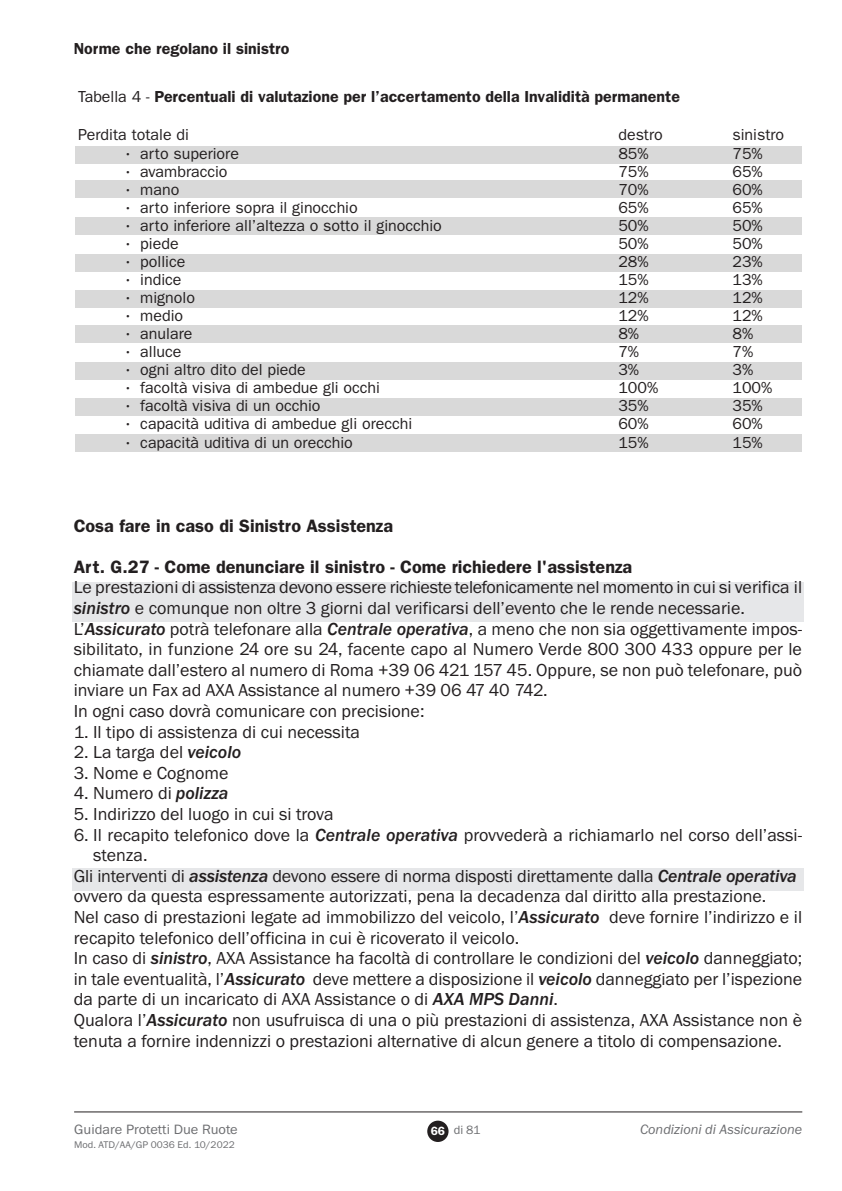
<style>
.page{position:relative;width:842px;height:1191px;background:#fff}
.page>*{position:absolute;margin:0;border:0;box-sizing:border-box;transform-origin:0 0}
.t1{font:18px/20.6px "Franklin Gothic";color:#231f20}
.t2{font:600 18px "Franklin Gothic";color:#231f20}
.t3{font:16px "Franklin Gothic";color:#231f20}
.t4{font:600 16px "Franklin Gothic";color:#231f20}
.t5{font:italic 14px "Franklin Gothic";color:#6c6d70}
.t6{font:14px "Franklin Gothic";color:#6c6d70}
.t7{font:12.4px "Franklin Gothic";color:#6c6d70}
.t8{font:10px "Franklin Gothic";letter-spacing:.005em;color:#6c6d70}
.s1{font-weight:400}
.s2{font-size:14px}
.s3{font-weight:500;font-style:italic}
.s4{font-weight:600;font-size:12px;color:#fff}
</style>
<div class="page">
<div style="left:73px;top:868px;width:731px;height:23px;background:#e6e7e9"></div>
<div style="left:73px;top:582px;width:731px;height:40px;background:#e6e7e9"></div>
<div style="left:76px;top:146px;width:726px;height:17px;background:#d9d9d9"></div>
<div style="left:76px;top:180px;width:726px;height:18px;background:#d9d9d9"></div>
<div style="left:76px;top:217px;width:726px;height:18px;background:#d9d9d9"></div>
<div style="left:76px;top:254px;width:726px;height:17px;background:#d9d9d9"></div>
<div style="left:76px;top:290px;width:726px;height:18px;background:#d9d9d9"></div>
<div style="left:76px;top:325px;width:726px;height:18px;background:#d9d9d9"></div>
<div style="left:76px;top:362px;width:726px;height:18px;background:#d9d9d9"></div>
<div style="left:76px;top:398px;width:726px;height:18px;background:#d9d9d9"></div>
<div style="left:76px;top:434px;width:726px;height:18px;background:#d9d9d9"></div>
<hr style="left:74px;top:1111px;width:728px;height:1px;background:#231f20">
<div style="left:427px;top:1120px;width:21px;height:22px;background:#231f20;border-radius:50%"></div>
<p class="t4" style="left:74px;top:39px;width:217px">Norme che regolano il sinistro</p>
<p class="t4" style="left:78px;top:91px;width:603px"><span class="s1">Tabella 4 -</span> Percentuali di valutazione per l’accertamento della Invalidità permanente</p>
<p class="t3" style="left:78px;top:129px;width:112px">Perdita totale di</p>
<p class="t3" style="left:618px;top:129px;width:46px">destro</p>
<p class="t3" style="left:732px;top:129px;width:53px">sinistro</p>
<p class="t3" style="left:124px;top:148px;width:117px"><span class="s2">•</span> arto superiore</p>
<p class="t3" style="left:618px;top:148px;width:32px">85%</p>
<p class="t3" style="left:732px;top:148px;width:32px">75%</p>
<p class="t3" style="left:124px;top:166px;width:105px"><span class="s2">•</span> avambraccio</p>
<p class="t3" style="left:618px;top:166px;width:32px">75%</p>
<p class="t3" style="left:732px;top:166px;width:32px">65%</p>
<p class="t3" style="left:124px;top:184px;width:57px"><span class="s2">•</span> mano</p>
<p class="t3" style="left:618px;top:184px;width:32px">70%</p>
<p class="t3" style="left:732px;top:184px;width:32px">60%</p>
<p class="t3" style="left:124px;top:202px;width:236px"><span class="s2">•</span> arto inferiore sopra il ginocchio</p>
<p class="t3" style="left:618px;top:202px;width:32px">65%</p>
<p class="t3" style="left:732px;top:202px;width:32px">65%</p>
<p class="t3" style="left:124px;top:220px;width:320px"><span class="s2">•</span> arto inferiore all’altezza o sotto il ginocchio</p>
<p class="t3" style="left:618px;top:220px;width:32px">50%</p>
<p class="t3" style="left:732px;top:220px;width:32px">50%</p>
<p class="t3" style="left:124px;top:238px;width:57px"><span class="s2">•</span> piede</p>
<p class="t3" style="left:618px;top:238px;width:32px">50%</p>
<p class="t3" style="left:732px;top:238px;width:32px">50%</p>
<p class="t3" style="left:124px;top:256px;width:63px"><span class="s2">•</span> pollice</p>
<p class="t3" style="left:618px;top:256px;width:32px">28%</p>
<p class="t3" style="left:732px;top:256px;width:32px">23%</p>
<p class="t3" style="left:124px;top:274px;width:59px"><span class="s2">•</span> indice</p>
<p class="t3" style="left:618px;top:274px;width:32px">15%</p>
<p class="t3" style="left:732px;top:274px;width:32px">13%</p>
<p class="t3" style="left:124px;top:292px;width:73px"><span class="s2">•</span> mignolo</p>
<p class="t3" style="left:618px;top:292px;width:32px">12%</p>
<p class="t3" style="left:732px;top:292px;width:32px">12%</p>
<p class="t3" style="left:124px;top:310px;width:61px"><span class="s2">•</span> medio</p>
<p class="t3" style="left:618px;top:310px;width:32px">12%</p>
<p class="t3" style="left:732px;top:310px;width:32px">12%</p>
<p class="t3" style="left:124px;top:328px;width:70px"><span class="s2">•</span> anulare</p>
<p class="t3" style="left:618px;top:328px;width:22px">8%</p>
<p class="t3" style="left:732px;top:328px;width:22px">8%</p>
<p class="t3" style="left:124px;top:346px;width:59px"><span class="s2">•</span> alluce</p>
<p class="t3" style="left:618px;top:346px;width:22px">7%</p>
<p class="t3" style="left:732px;top:346px;width:22px">7%</p>
<p class="t3" style="left:124px;top:364px;width:184px"><span class="s2">•</span> ogni altro dito del piede</p>
<p class="t3" style="left:618px;top:364px;width:22px">3%</p>
<p class="t3" style="left:732px;top:364px;width:22px">3%</p>
<p class="t3" style="left:124px;top:382px;width:258px"><span class="s2">•</span> facoltà visiva di ambedue gli occhi</p>
<p class="t3" style="left:618px;top:382px;width:41px">100%</p>
<p class="t3" style="left:732px;top:382px;width:41px">100%</p>
<p class="t3" style="left:124px;top:400px;width:198px"><span class="s2">•</span> facoltà visiva di un occhio</p>
<p class="t3" style="left:618px;top:400px;width:32px">35%</p>
<p class="t3" style="left:732px;top:400px;width:32px">35%</p>
<p class="t3" style="left:124px;top:418px;width:290px"><span class="s2">•</span> capacità uditiva di ambedue gli orecchi</p>
<p class="t3" style="left:618px;top:418px;width:32px">60%</p>
<p class="t3" style="left:732px;top:418px;width:32px">60%</p>
<p class="t3" style="left:124px;top:437px;width:231px"><span class="s2">•</span> capacità uditiva di un orecchio</p>
<p class="t3" style="left:618px;top:437px;width:32px">15%</p>
<p class="t3" style="left:732px;top:437px;width:32px">15%</p>
<p class="t2" style="left:74px;top:515px;width:321px">Cosa fare in caso di Sinistro Assistenza</p>
<p class="t2" style="left:74px;top:556px;width:560px">Art. G.27 - Come denunciare il sinistro - Come richiedere l'assistenza</p>
<p class="t1" style="left:74px;top:577px;width:730px">Le prestazioni di assistenza devono essere richieste telefonicamente nel momento in cui si verifica il <span class="s3">sinistro</span> e comunque non oltre 3 giorni dal verificarsi dell’evento che le rende necessarie.<br>L’<span class="s3">Assicurato</span> potrà telefonare alla <span class="s3">Centrale operativa</span>, a meno che non sia oggettivamente impos&shy;sibilitato, in funzione 24 ore su 24, facente capo al Numero Verde 800 300 433 oppure per le chiamate dall’estero al numero di Roma +39 06 421 157 45. Oppure, se non può telefonare, può inviare un Fax ad AXA Assistance al numero +39 06 47 40 742.<br>In ogni caso dovrà comunicare con precisione:</p>
<p class="t1" style="left:74px;top:721px;width:288px">1. Il tipo di assistenza di cui necessita</p>
<p class="t1" style="left:74px;top:741px;width:169px">2. La targa del <span class="s3">veicolo</span></p>
<p class="t1" style="left:74px;top:762px;width:156px">3. Nome e Cognome</p>
<p class="t1" style="left:74px;top:783px;width:156px">4. Numero di <span class="s3">polizza</span></p>
<p class="t1" style="left:74px;top:803px;width:261px">5. Indirizzo del luogo in cui si trova</p>
<p class="t1" style="left:74px;top:824px;width:730px">6. Il recapito telefonico dove la <span class="s3">Centrale operativa</span> provvederà a richiamarlo nel corso dell’assi-</p>
<p class="t1" style="left:93px;top:844px;width:56px">stenza.</p>
<p class="t1" style="left:74px;top:865px;width:725px">Gli interventi di <span class="s3">assistenza</span> devono essere di norma disposti direttamente dalla <span class="s3">Centrale operativa</span></p>
<p class="t1" style="left:74px;top:886px;width:694px">ovvero da questa espressamente autorizzati, pena la decadenza dal diritto alla prestazione.</p>
<p class="t1" style="left:74px;top:906px;width:730px">Nel caso di prestazioni legate ad immobilizzo del veicolo, l’<span class="s3">Assicurato</span> deve fornire l’indirizzo e il</p>
<p class="t1" style="left:74px;top:927px;width:447px">recapito telefonico dell’officina in cui è ricoverato il veicolo.</p>
<p class="t1" style="left:74px;top:947px;width:730px">In caso di <span class="s3">sinistro</span>, AXA Assistance ha facoltà di controllare le condizioni del <span class="s3">veicolo</span> danneggiato;</p>
<p class="t1" style="left:74px;top:968px;width:730px">in tale eventualità, l’<span class="s3">Assicurato</span> deve mettere a disposizione il <span class="s3">veicolo</span> danneggiato per l’ispezione</p>
<p class="t1" style="left:74px;top:989px;width:486px">da parte di un incaricato di AXA Assistance o di <span class="s3">AXA MPS Danni</span>.</p>
<p class="t1" style="left:74px;top:1009px;width:730px">Qualora l’<span class="s3">Assicurato</span> non usufruisca di una o più prestazioni di assistenza, AXA Assistance non è</p>
<p class="t1" style="left:74px;top:1030px;width:710px">tenuta a fornire indennizzi o prestazioni alternative di alcun genere a titolo di compensazione.</p>
<p class="t6" style="left:74px;top:1121px;width:165px">Guidare Protetti Due Ruote</p>
<p class="t5" style="left:640px;top:1120px;width:164px">Condizioni di Assicurazione</p>
<p class="t8" style="left:74px;top:1138px;width:162px">Mod. ATD/AA/GP 0036 Ed. 10/2022</p>
<p class="t7" style="left:431px;top:1123px;width:51px"><span class="s4">66</span> di 81</p>
</div>
